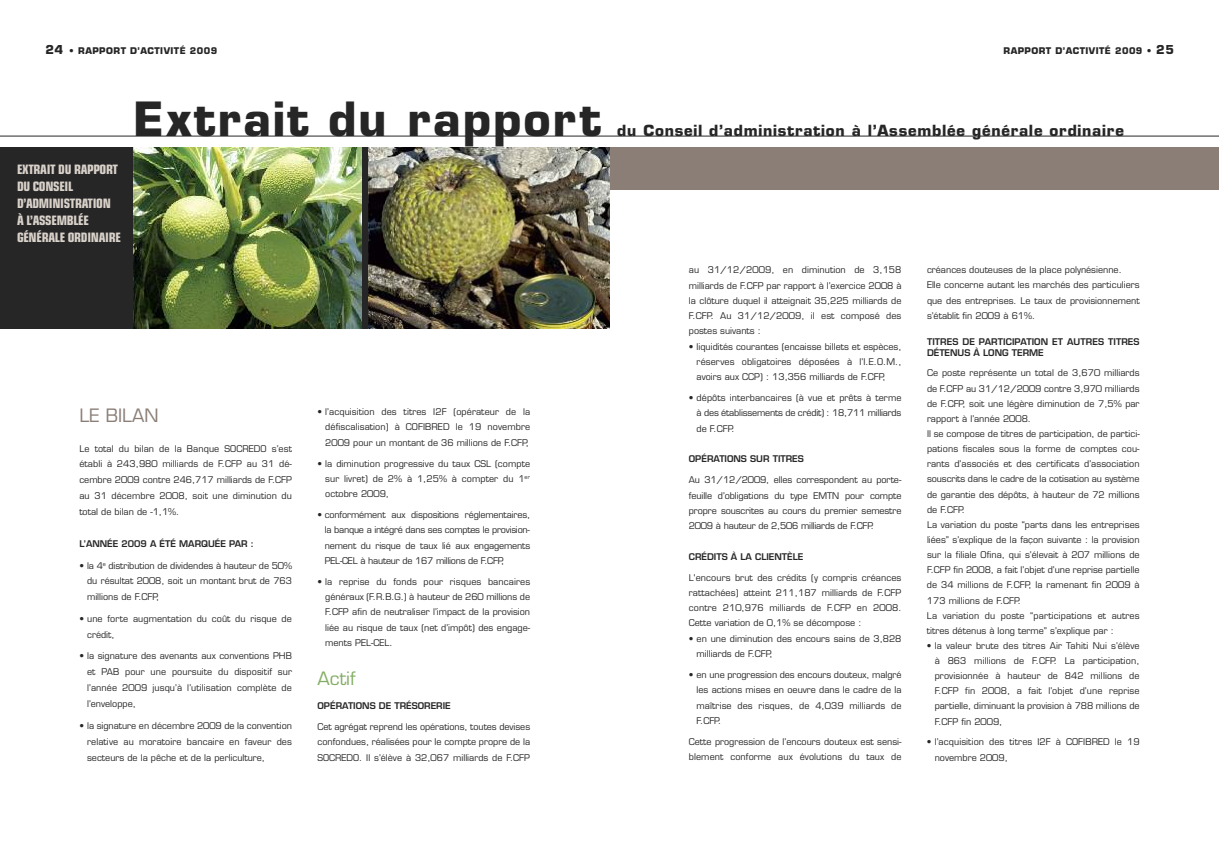
<style>
.page{position:relative;width:1219px;height:842px;background:#fff}
.page>*{position:absolute;margin:0;border:0;box-sizing:border-box;transform-origin:0 0}
.t1{font:700 46px "Eurostile";letter-spacing:.045em;color:#272627}
.t2{font:18px "Eurostile";color:#8a7e77}
.t3{font:18px "Eurostile";color:#84ad63}
.t4{font:700 15px "Eurostile";letter-spacing:.05em;color:#272627}
.t5{font:700 condensed 13px/17px "Eurostile";letter-spacing:-.025em;color:#d9d2ca}
.t6{font:9px/15.3px "Eurostile";color:#272627;text-align:justify}
.t7{font:600 9px/10.9px "Eurostile";color:#272627}
.t8{font:700 9px "Eurostile";letter-spacing:.05em;color:#272627}
.s1{font-size:12px}
</style>
<div class="page">
<div style="left:0;top:147px;width:1219px;height:43px;background:#8a7e77"></div>
<hr style="left:0;top:136px;width:1219px;height:1px;background:#272627">
<div style="left:0;top:148px;width:609px;height:181px;background:#272627"></div>
<img style="left:369px;top:147px;width:240px;height:182px">
<img style="left:133px;top:147px;width:229px;height:182px">
<p class="t8" style="left:45px;top:48px;width:173px"><span class="s1">24</span> • RAPPORT D’ACTIVITÉ 2009</p>
<p class="t8" style="left:1003px;top:48px;width:172px">RAPPORT D’ACTIVITÉ 2009 • <span class="s1">25</span></p>
<h3 class="t5" style="left:17px;top:162px;width:105px">EXTRAIT DU RAPPORT<br>DU CONSEIL<br>D’ADMINISTRATION<br>À L’ASSEMBLÉE<br>GÉNÉRALE ORDINAIRE</h3>
<h1 class="t1" style="left:133px;top:101px;width:470px">Extrait du rapport</h1>
<h2 class="t2" style="left:79px;top:408px;width:81px">LE BILAN</h2>
<p class="t6" style="left:79px;top:441px;width:214px;line-height:15.9px">Le total du bilan de la Banque SOCREDO s’est établi à 243,980 milliards de F.CFP au 31 dé&shy;cembre 2009 contre 246,717 milliards de F.CFP au 31 décembre 2008, soit une diminution du total de bilan de -1,1%.</p>
<p class="t7" style="left:79px;top:539px;width:176px">L’ANNÉE 2009 A ÉTÉ MARQUÉE PAR :</p>
<p class="t6" style="left:87px;top:558px;width:206px;line-height:15.9px;text-indent:-8px">• la 4<sup>e</sup> distribution de dividendes à hauteur de 50% du résultat 2008, soit un montant brut de 763 millions de F.CFP,</p>
<p class="t6" style="left:87px;top:612px;width:206px;line-height:15.9px;text-indent:-8px">• une forte augmentation du coût du risque de crédit,</p>
<p class="t6" style="left:87px;top:649px;width:206px;line-height:15.9px;text-indent:-8px">• la signature des avenants aux conventions PHB et PAB pour une poursuite du dispositif sur l’année 2009 jusqu’à l’utilisation complète de l’enveloppe,</p>
<p class="t6" style="left:87px;top:718px;width:206px;line-height:15.9px;text-indent:-8px">• la signature en décembre 2009 de la convention relative au moratoire bancaire en faveur des secteurs de la pêche et de la perliculture,</p>
<p class="t6" style="left:325px;top:405px;width:206px;text-indent:-8px">• l’acquisition des titres I2F (opérateur de la défiscalisation) à COFIBRED le 19 novembre 2009 pour un montant de 36 millions de F.CFP,</p>
<p class="t6" style="left:325px;top:456px;width:206px;text-indent:-8px">• la diminution progressive du taux CSL (compte sur livret) de 2% à 1,25% à compter du 1<sup>er </sup>octobre 2009,</p>
<p class="t6" style="left:325px;top:508px;width:207px;text-indent:-7px">• conformément aux dispositions réglementaires, la banque a intégré dans ses comptes le provision&shy;nement du risque de taux lié aux engagements PEL-CEL à hauteur de 167 millions de F.CFP,</p>
<p class="t6" style="left:325px;top:575px;width:206px;text-indent:-8px">• la reprise du fonds pour risques bancaires généraux (F.R.B.G.) à hauteur de 260 millions de F.CFP afin de neutraliser l’impact de la provision liée au risque de taux (net d’impôt) des engage&shy;ments PEL-CEL.</p>
<h2 class="t3" style="left:318px;top:671px;width:39px">Actif</h2>
<p class="t7" style="left:318px;top:701px;width:135px">OPÉRATIONS DE TRÉSORERIE</p>
<p class="t6" style="left:318px;top:720px;width:214px">Cet agrégat reprend les opérations, toutes devises confondues, réalisées pour le compte propre de la SOCREDO. Il s’élève à 32,067 milliards de F.CFP</p>
<h3 class="t4" style="left:617px;top:125px;width:508px">du Conseil d’administration à l’Assemblée générale ordinaire</h3>
<p class="t6" style="left:689px;top:263px;width:214px">au 31/12/2009, en diminution de 3,158 milliards de F.CFP par rapport à l’exercice 2008 à la clôture duquel il atteignait 35,225 milliards de F.CFP. Au 31/12/2009, il est composé des postes suivants :</p>
<p class="t6" style="left:697px;top:340px;width:206px;text-indent:-8px">• liquidités courantes (encaisse billets et espèces, réserves obligatoires déposées à l’I.E.O.M., avoirs aux CCP) : 13,356 milliards de F.CFP,</p>
<p class="t6" style="left:697px;top:391px;width:206px;text-indent:-8px">• dépôts interbancaires (à vue et prêts à terme à des établissements de crédit) : 18,711 milliards de F.CFP.</p>
<p class="t7" style="left:689px;top:454px;width:117px">OPÉRATIONS SUR TITRES</p>
<p class="t6" style="left:689px;top:473px;width:214px">Au 31/12/2009, elles correspondent au porte&shy;feuille d’obligations du type EMTN pour compte propre souscrites au cours du premier semestre 2009 à hauteur de 2,506 milliards de F.CFP.</p>
<p class="t7" style="left:689px;top:552px;width:116px">CRÉDITS À LA CLIENTÈLE</p>
<p class="t6" style="left:689px;top:571px;width:214px">L'encours brut des crédits (y compris créances rattachées) atteint 211,187 milliards de F.CFP contre 210,976 milliards de F.CFP en 2008.<br>Cette variation de 0,1% se décompose :</p>
<p class="t6" style="left:697px;top:632px;width:206px;text-indent:-8px">• en une diminution des encours sains de 3,828 milliards de F.CFP,</p>
<p class="t6" style="left:697px;top:668px;width:206px;text-indent:-8px">• en une progression des encours douteux, malgré les actions mises en oeuvre dans le cadre de la maîtrise des risques, de 4,039 milliards de F.CFP.</p>
<p class="t6" style="left:689px;top:735px;width:214px">Cette progression de l’encours douteux est sensi&shy;blement conforme aux évolutions du taux de</p>
<p class="t6" style="left:927px;top:263px;width:214px;text-align:left">créances douteuses de la place polynésienne.<br>Elle concerne autant les marchés des particuliers que des entreprises. Le taux de provisionnement s’établit fin 2009 à 61%.</p>
<p class="t7" style="left:927px;top:337px;width:214px">TITRES DE PARTICIPATION ET AUTRES TITRES<br>DÉTENUS À LONG TERME</p>
<p class="t6" style="left:927px;top:367px;width:214px;text-align:left">Ce poste représente un total de 3,670 milliards de F.CFP au 31/12/2009 contre 3,970 milliards de F.CFP, soit une légère diminution de 7,5% par rapport à l’année 2008.<br>Il se compose de titres de participation, de partici&shy;pations fiscales sous la forme de comptes cou&shy;rants d’associés et des certificats d’association souscrits dans le cadre de la cotisation au système de garantie des dépôts, à hauteur de 72 millions de F.CFP.<br>La variation du poste “parts dans les entreprises liées” s’explique de la façon suivante : la provision sur la filiale Ofina, qui s’élevait à 207 millions de F.CFP fin 2008, a fait l’objet d’une reprise partielle de 34 millions de F.CFP, la ramenant fin 2009 à 173 millions de F.CFP.<br>La variation du poste “participations et autres titres détenus à long terme” s’explique par :</p>
<p class="t6" style="left:935px;top:639px;width:206px;text-indent:-8px">• la valeur brute des titres Air Tahiti Nui s’élève à 863 millions de F.CFP. La participation, provisionnée à hauteur de 842 millions de F.CFP fin 2008, a fait l’objet d’une reprise partielle, diminuant la provision à 788 millions de F.CFP fin 2009,</p>
<p class="t6" style="left:935px;top:735px;width:206px;text-indent:-8px">• l’acquisition des titres I2F à COFIBRED le 19 novembre 2009,</p>
</div>
